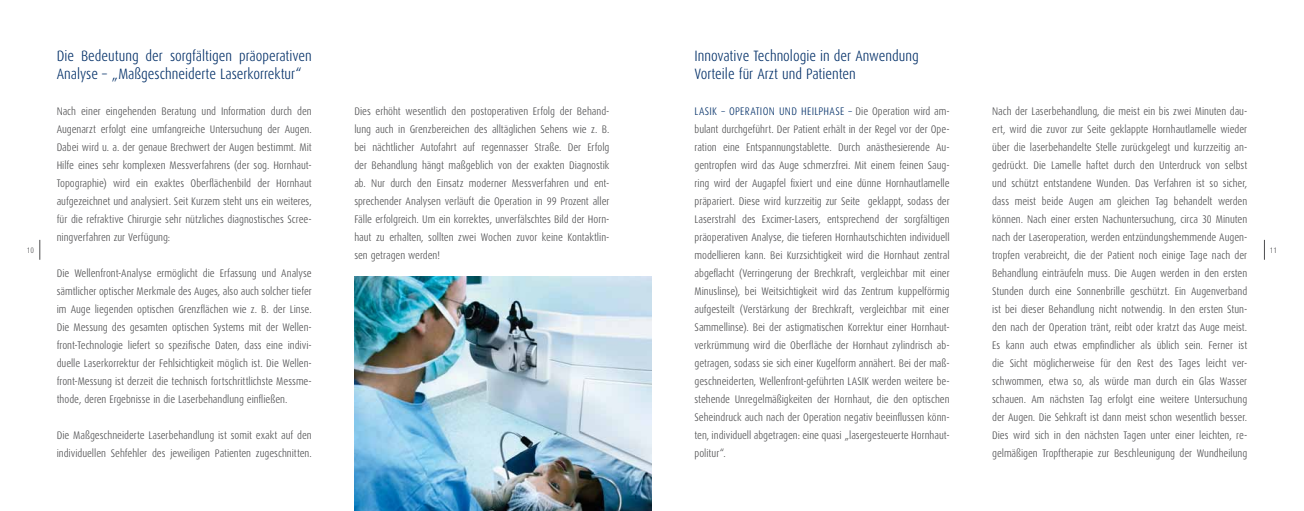
<style>
.page{position:relative;width:1304px;height:511px;background:#fff}
.page>*{position:absolute;margin:0;border:0;box-sizing:border-box;transform-origin:0 0}
.t1{font:300 15px/18px "Dax Condensed";color:#002e67}
.t2{font:300 11px/18px "Dax Condensed";color:#4b4b4d;text-align:justify}
.t3{font:300 11px "Dax Condensed";letter-spacing:.025em;color:#002e67}
.t4{font:300 8px "Dax Condensed";color:#4b4b4d}
.s1{color:#002e67}
</style>
<div class="page">
<svg style="left:40px;top:240px;width:1px;height:19px"></svg>
<svg style="left:1264px;top:240px;width:1px;height:19px"></svg>
<img style="left:354px;top:277px;width:298px;height:233px">
<h1 class="t1" style="left:57px;top:47px;width:257px">Die Bedeutung der sorgfältigen präoperativen<br>Analyse – „Maßgeschneiderte Laserkorrektur“</h1>
<p class="t2" style="left:57px;top:102px;width:257px">Nach einer eingehenden Beratung und Information durch den Augenarzt erfolgt eine umfangreiche Untersuchung der Augen.<br>Dabei wird u. a. der genaue Brechwert der Augen bestimmt. Mit Hilfe eines sehr komplexen Messverfahrens (der sog. Hornhaut-Topographie) wird ein exaktes Oberflächenbild der Hornhaut aufgezeichnet und analysiert. Seit Kurzem steht uns ein weiteres, für die refraktive Chirurgie sehr nützliches diagnostisches Scree&shy;ningverfahren zur Verfügung:</p>
<p class="t2" style="left:57px;top:264px;width:257px">Die Wellenfront-Analyse ermöglicht die Erfassung und Analyse sämtlicher optischer Merkmale des Auges, also auch solcher tiefer im Auge liegenden optischen Grenzflächen wie z. B. der Linse.<br>Die Messung des gesamten optischen Systems mit der Wellen&shy;front-Technologie liefert so spezifische Daten, dass eine indivi&shy;duelle Laserkorrektur der Fehlsichtigkeit möglich ist. Die Wellen&shy;front-Messung ist derzeit die technisch fortschrittlichste Messme&shy;thode, deren Ergebnisse in die Laserbehandlung einfließen.</p>
<p class="t2" style="left:57px;top:426px;width:257px">Die Maßgeschneiderte Laserbehandlung ist somit exakt auf den individuellen Sehfehler des jeweiligen Patienten zugeschnitten.</p>
<h1 class="t1" style="left:694px;top:47px;width:226px">Innovative Technologie in der Anwendung<br>Vorteile für Arzt und Patienten</h1>
<p class="t3" style="left:694px;top:105px;width:47px">LASIK – Operation</p>
<p class="t3" style="left:779px;top:105px;width:7px">und</p>
<p class="t3" style="left:801px;top:105px;width:12px">Heilphase</p>
<p class="t2" style="left:694px;top:102px;width:257px;text-indent:154px"><span class="s1">–</span> Die Operation wird am&shy;bulant durchgeführt. Der Patient erhält in der Regel vor der Ope&shy;ration eine Entspannungstablette. Durch anästhesierende Au&shy;gentropfen wird das Auge schmerzfrei. Mit einem feinen Saug&shy;ring wird der Augapfel fixiert und eine dünne Hornhautlamelle präpariert. Diese wird kurzzeitig zur Seite geklappt, sodass der Laserstrahl des Excimer-Lasers, entsprechend der sorgfältigen präoperativen Analyse, die tieferen Hornhautschichten individuell modellieren kann. Bei Kurzsichtigkeit wird die Hornhaut zentral abgeflacht (Verringerung der Brechkraft, vergleichbar mit einer Minuslinse), bei Weitsichtigkeit wird das Zentrum kuppelförmig aufgesteilt (Verstärkung der Brechkraft, vergleichbar mit einer Sammellinse). Bei der astigmatischen Korrektur einer Hornhaut&shy;verkrümmung wird die Oberfläche der Hornhaut zylindrisch ab&shy;getragen, sodass sie sich einer Kugelform annähert. Bei der maß&shy;geschneiderten, Wellenfront-geführten LASIK werden weitere be&shy;stehende Unregelmäßigkeiten der Hornhaut, die den optischen Seheindruck auch nach der Operation negativ beeinflussen könn&shy;ten, individuell abgetragen: eine quasi „lasergesteuerte Hornhaut&shy;politur“.</p>
<p class="t2" style="left:992px;top:102px;width:257px">Nach der Laserbehandlung, die meist ein bis zwei Minuten dau&shy;ert, wird die zuvor zur Seite geklappte Hornhautlamelle wieder über die laserbehandelte Stelle zurückgelegt und kurzzeitig an&shy;gedrückt. Die Lamelle haftet durch den Unterdruck von selbst und schützt entstandene Wunden. Das Verfahren ist so sicher, dass meist beide Augen am gleichen Tag behandelt werden können. Nach einer ersten Nachuntersuchung, circa 30 Minuten nach der Laseroperation, werden entzündungshemmende Augen&shy;tropfen verabreicht, die der Patient noch einige Tage nach der Behandlung einträufeln muss. Die Augen werden in den ersten Stunden durch eine Sonnenbrille geschützt. Ein Augenverband ist bei dieser Behandlung nicht notwendig. In den ersten Stun&shy;den nach der Operation tränt, reibt oder kratzt das Auge meist.<br>Es kann auch etwas empfindlicher als üblich sein. Ferner ist die Sicht möglicherweise für den Rest des Tages leicht ver&shy;schwommen, etwa so, als würde man durch ein Glas Wasser schauen. Am nächsten Tag erfolgt eine weitere Untersuchung der Augen. Die Sehkraft ist dann meist schon wesentlich besser.<br>Dies wird sich in den nächsten Tagen unter einer leichten, re&shy;gelmäßigen Tropftherapie zur Beschleunigung der Wundheilung</p>
<p class="t2" style="left:354px;top:102px;width:257px">Dies erhöht wesentlich den postoperativen Erfolg der Behand&shy;lung auch in Grenzbereichen des alltäglichen Sehens wie z. B. bei nächtlicher Autofahrt auf regennasser Straße. Der Erfolg der Behandlung hängt maßgeblich von der exakten Diagnostik ab. Nur durch den Einsatz moderner Messverfahren und ent&shy;sprechender Analysen verläuft die Operation in 99 Prozent aller Fälle erfolgreich. Um ein korrektes, unverfälschtes Bild der Horn&shy;haut zu erhalten, sollten zwei Wochen zuvor keine Kontaktlin&shy;sen getragen werden!</p>
<p class="t4" style="left:27px;top:245px;width:9px">10</p>
<p class="t4" style="left:1270px;top:245px;width:9px">11</p>
</div>
